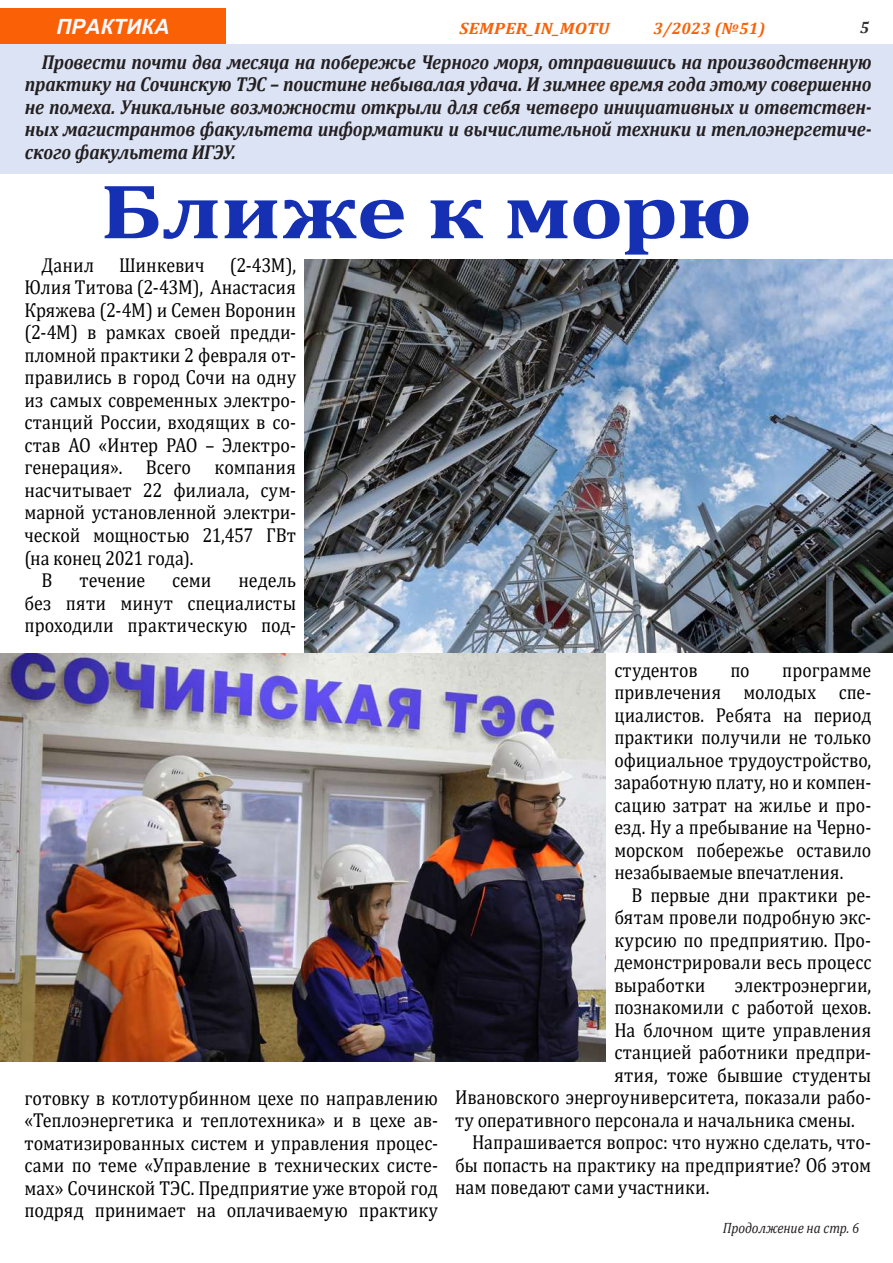
<style>
.page{position:relative;width:893px;height:1263px;background:#fff}
.page>*{position:absolute;margin:0;border:0;box-sizing:border-box;transform-origin:0 0}
.t1{font:700 78px "Cambria";letter-spacing:-.015em;color:#1530b3;scale:1.23 1}
.t2{font:italic 700 21px "Arial";color:#fffaff}
.t3{font:20.25px/22.5px "Cambria";color:#000;text-align:justify;scale:.89 1}
.t4{font:italic 700 20.25px/22.5px "Cambria";letter-spacing:-.01em;color:#231f20;text-align:justify;scale:.89 1}
.t5{font:20.25px/22.5px "Cambria";color:#000;text-align:justify;scale:.88 1}
.t6{font:italic 700 16.5px "Cambria";letter-spacing:.02em;color:#fa6107;scale:1.09 1}
.t7{font:italic 700 16.5px "Cambria";letter-spacing:.02em;color:#fa6107}
.t8{font:italic 700 16.5px "Cambria";color:#323232}
.t9{font:italic 15px "Cambria";letter-spacing:-.005em;color:#231f20;scale:.89 1}
</style>
<div class="page">
<div style="left:0;top:44px;width:893px;height:129px;background:#dce3f4"></div>
<div style="left:0;top:9px;width:225px;height:35px;background:#fa6107"></div>
<img style="left:305px;top:260px;width:588px;height:392px">
<img style="left:0;top:653px;width:606px;height:408px">
<p class="t2" style="left:56px;top:13px;width:115px">ПРАКТИКА</p>
<p class="t6" style="left:459px;top:16px;width:139px">SEMPER_IN_MOTU</p>
<p class="t7" style="left:654px;top:16px;width:113px">3/2023 (№51)</p>
<p class="t8" style="left:860px;top:16px;width:11px">5</p>
<p class="t4" style="left:25px;top:50px;width:953px;text-indent:17px">Провести почти два месяца на побережье Черного моря, отправившись на производственную практику на Сочинскую ТЭС – поистине небывалая удача. И зимнее время года этому совершенно не помеха. Уникальные возможности открыли для себя четверо инициативных и ответствен&shy;ных магистрантов факультета информатики и вычислительной техники и теплоэнергетиче&shy;ского факультета ИГЭУ.</p>
<h1 class="t1" style="left:100px;top:157px;width:532px">Ближе к морю</h1>
<p class="t3" style="left:41px;top:254px;width:288px">Данил Шинкевич (2-43М),</p>
<p class="t3" style="left:24px;top:276px;width:307px">Юлия Титова (2-43М), Анастасия</p>
<p class="t3" style="left:24px;top:299px;width:307px">Кряжева (2-4М) и Семен Воронин</p>
<p class="t3" style="left:24px;top:321px;width:307px">(2-4М) в рамках своей предди-</p>
<p class="t3" style="left:24px;top:344px;width:307px">пломной практики 2 февраля от-</p>
<p class="t3" style="left:24px;top:366px;width:307px">правились в город Сочи на одну</p>
<p class="t3" style="left:24px;top:389px;width:307px">из самых современных электро-</p>
<p class="t3" style="left:24px;top:411px;width:307px">станций России, входящих в со-</p>
<p class="t3" style="left:24px;top:434px;width:307px">став АО «Интер РАО – Электро-</p>
<p class="t3" style="left:24px;top:456px;width:307px">генерация». Всего компания</p>
<p class="t3" style="left:24px;top:479px;width:307px">насчитывает 22 филиала, сум-</p>
<p class="t3" style="left:24px;top:501px;width:307px">марной установленной электри-</p>
<p class="t3" style="left:24px;top:524px;width:307px">ческой мощностью 21,457 ГВт</p>
<p class="t3" style="left:24px;top:546px;width:191px">(на конец 2021 года).</p>
<p class="t3" style="left:41px;top:569px;width:14px">В</p>
<p class="t3" style="left:80px;top:569px;width:75px">течение</p>
<p class="t3" style="left:172px;top:569px;width:46px">семи</p>
<p class="t3" style="left:24px;top:569px;width:307px;text-indent:214px">недель без пяти минут специалисты проходили практическую под-</p>
<p class="t3" style="left:24px;top:1086px;width:466px">готовку в котлотурбинном цехе по направлению «Теплоэнергетика и теплотехника» и в цехе ав&shy;томатизированных систем и управления процес&shy;сами по теме «Управление в технических систе&shy;мах» Сочинской ТЭС. Предприятие уже второй год подряд принимает на оплачиваемую практику</p>
<p class="t5" style="left:614px;top:658px;width:293px;text-indent:168px">программе привлечения молодых спе&shy;циалистов. Ребята на период практики получили не только официальное трудоустройство, заработную плату, но и компен&shy;сацию затрат на жилье и про&shy;езд. Ну а пребывание на Черно&shy;морском побережье оставило незабываемые впечатления.</p>
<p class="t3" style="left:614px;top:883px;width:290px;text-indent:17px">В первые дни практики ре&shy;бятам провели подробную экс&shy;курсию по предприятию. Про&shy;демонстрировали весь процесс выработки</p>
<p class="t5" style="left:614px;top:658px;width:96px">студентов</p>
<p class="t5" style="left:730px;top:658px;width:23px">по</p>
<p class="t3" style="left:735px;top:973px;width:155px">электроэнергии,</p>
<p class="t3" style="left:614px;top:996px;width:290px">познакомили с работой цехов.</p>
<p class="t3" style="left:614px;top:1018px;width:290px">На блочном щите управления</p>
<p class="t3" style="left:614px;top:1041px;width:290px">станцией работники предпри-</p>
<p class="t3" style="left:614px;top:1063px;width:290px">ятия, тоже бывшие студенты</p>
<p class="t3" style="left:455px;top:1086px;width:469px">Ивановского энергоуниверситета, показали рабо-</p>
<p class="t3" style="left:455px;top:1108px;width:451px">ту оперативного персонала и начальника смены.</p>
<p class="t3" style="left:472px;top:1131px;width:450px">Напрашивается вопрос: что нужно сделать, что-</p>
<p class="t3" style="left:455px;top:1153px;width:469px">бы попасть на практику на предприятие? Об этом</p>
<p class="t3" style="left:455px;top:1176px;width:288px">нам поведают сами участники.</p>
<p class="t9" style="left:723px;top:1217px;width:155px">Продолжение на стр. 6</p>
</div>
